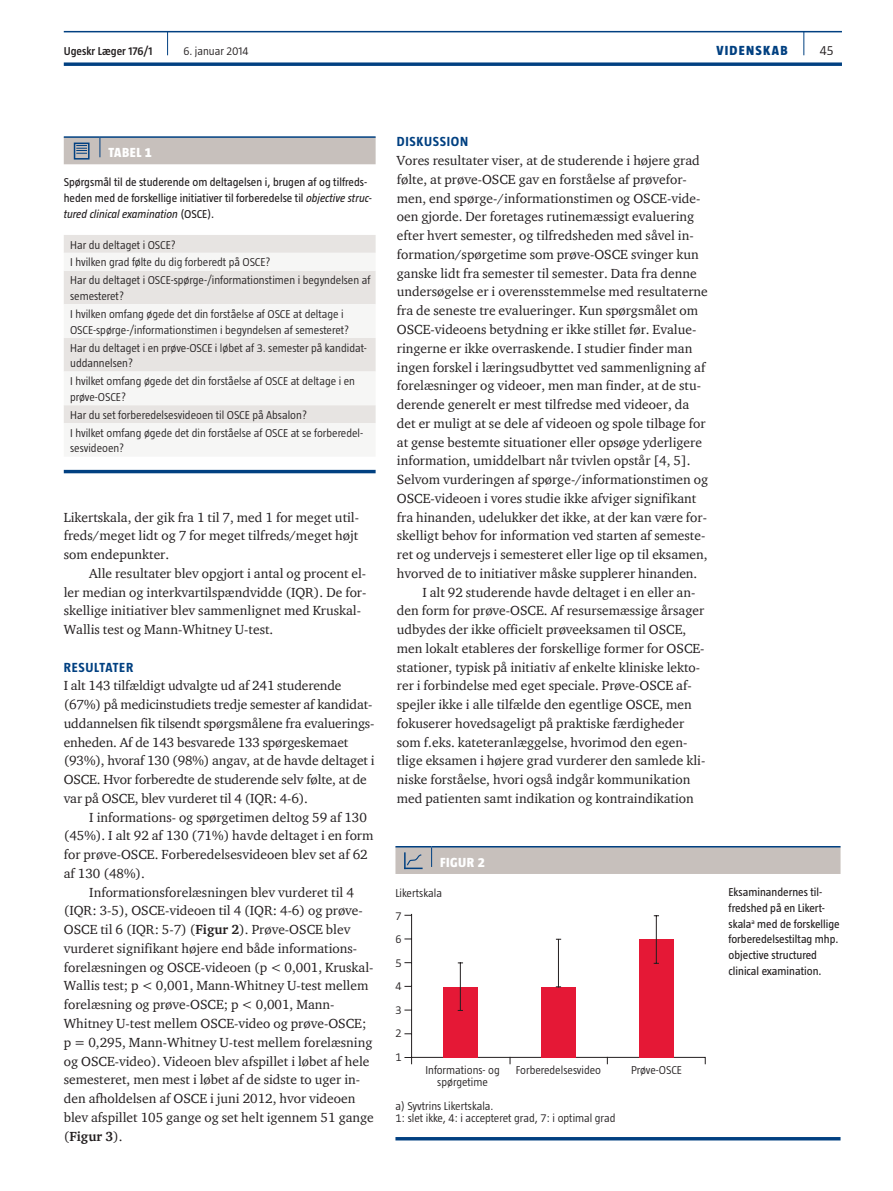
<style>
.page{position:relative;width:893px;height:1191px;background:#fff}
.page>*{position:absolute;margin:0;border:0;box-sizing:border-box;transform-origin:0 0}
.t1{font:13.5px/18.8px "ITC Charter Com";color:#231f20}
.t2{font:700 13.5px "Taz";letter-spacing:.05em;color:#014081}
.t3{font:800 13.5px "Taz";color:#fff}
.t4{font:800 13.5px "Taz";letter-spacing:.095em;color:#014081}
.t5{font:300 13.5px "Taz";color:#231f20}
.t6{font:300 11.7px/17.9px "Taz";color:#231f20}
.t7{font:11.7px/15.8px "Taz";color:#231f20}
.t8{font:600 11.7px "Taz";color:#231f20}
.s1{font-style:italic}
.s2{font-weight:700}
</style>
<div class="page">
<hr style="left:64px;top:31px;width:778px;height:1px;background:#014081">
<svg style="left:64px;top:62px;width:778px;height:4px;background:#235991"></svg>
<svg style="left:803px;top:32px;width:1px;height:23px"></svg>
<svg style="left:167px;top:32px;width:1px;height:23px"></svg>
<hr style="left:64px;top:136px;width:36px;height:2px;background:#014081">
<hr style="left:100px;top:136px;width:276px;height:2px;background:#014081">
<div style="left:64px;top:137px;width:312px;height:27px;background:#c7c0bc"></div>
<div style="left:64px;top:235px;width:312px;height:18px;background:#e7e4e2"></div>
<svg style="left:64px;top:271px;width:312px;height:152px;fill:#e7e4e2"></svg>
<hr style="left:64px;top:470px;width:312px;height:3px;background:#014081">
<svg style="left:395px;top:846px;width:445px;height:28px;background:#bab8b8"></svg>
<svg style="left:404px;top:914px;width:302px;height:150px"></svg>
<div style="left:443px;top:986px;width:34px;height:71px;background:#e51836"></div>
<div style="left:541px;top:986px;width:34px;height:71px;background:#e51836"></div>
<div style="left:639px;top:939px;width:34px;height:118px;background:#e51836"></div>
<hr style="left:460px;top:963px;width:1px;height:47px;background:#231f20">
<hr style="left:558px;top:939px;width:1px;height:47px;background:#231f20">
<hr style="left:656px;top:916px;width:1px;height:47px;background:#231f20">
<hr style="left:395px;top:1137px;width:445px;height:3px;background:#014081">
<p class="t8" style="left:64px;top:45px;width:90px">Ugeskr Læger 176/1</p>
<p class="t6" style="left:184px;top:42px;width:66px">6. januar 2014</p>
<p class="t4" style="left:716px;top:43px;width:73px">VIDENSKAB</p>
<p class="t5" style="left:820px;top:43px;width:15px">45</p>
<p class="t3" style="left:108px;top:145px;width:8px">TABEL</p>
<p class="t3" style="left:145px;top:145px;width:9px">1</p>
<p class="t7" style="left:64px;top:174px;width:309px">Spørgsmål til de studerende om deltagelsen i, brugen af og tilfreds&shy;heden med de forskellige initiativer til forberedelse til <span class="s1">objective struc&shy;tured clinical examination</span> (OSCE).</p>
<p class="t6" style="left:70px;top:235px;width:302px">Har du deltaget i OSCE?<br>I hvilken grad følte du dig forberedt på OSCE?<br>Har du deltaget i OSCE-spørge-/informationstimen i begyndelsen af</p>
<p class="t6" style="left:70px;top:287px;width:275px">semesteret?<br>I hvilken omfang øgede det din forståelse af OSCE at deltage i</p>
<p class="t6" style="left:70px;top:321px;width:298px">OSCE-spørge-/informationstimen i begyndelsen af semesteret?<br>Har du deltaget i en prøve-OSCE i løbet af 3. semester på kandidat-</p>
<p class="t6" style="left:70px;top:354px;width:286px">uddannelsen?<br>I hvilket omfang øgede det din forståelse af OSCE at deltage i en</p>
<p class="t6" style="left:70px;top:388px;width:294px">prøve-OSCE?<br>Har du set forberedelsesvideoen til OSCE på Absalon?<br>I hvilket omfang øgede det din forståelse af OSCE at se forberedel-</p>
<p class="t6" style="left:70px;top:439px;width:56px">sesvideoen?</p>
<p class="t1" style="left:64px;top:507px;width:297px;text-align:justify">Likertskala, der gik fra 1 til 7, med 1 for meget util&shy;freds/meget lidt og 7 for meget tilfreds/meget højt som endepunkter.</p>
<p class="t1" style="left:64px;top:563px;width:304px;text-indent:26px">Alle resultater blev opgjort i antal og procent el&shy;ler median og interkvartilspændvidde (IQR). De for&shy;skellige initiativer blev sammenlignet med Kruskal-Wallis test og Mann-Whitney U-test.</p>
<p class="t2" style="left:64px;top:659px;width:71px">RESULTATER</p>
<p class="t1" style="left:64px;top:676px;width:312px">I alt 143 tilfældigt udvalgte ud af 241 studerende (67%) på medicinstudiets tredje semester af kandidat&shy;uddannelsen fik tilsendt spørgsmålene fra evaluerings&shy;enheden. Af de 143 besvarede 133 spørgeskemaet (93%), hvoraf 130 (98%) angav, at de havde deltaget i OSCE. Hvor forberedte de studerende selv følte, at de var på OSCE, blev vurderet til 4 (IQR: 4-6).</p>
<p class="t1" style="left:64px;top:807px;width:311px;text-indent:26px">I informations- og spørgetimen deltog 59 af 130 (45%). I alt 92 af 130 (71%) havde deltaget i en form for prøve-OSCE. Forberedelsesvideoen blev set af 62 af 130 (48%).</p>
<p class="t1" style="left:64px;top:882px;width:312px;text-indent:26px">Informationsforelæsningen blev vurderet til 4 (IQR: 3-5), OSCE-videoen til 4 (IQR: 4-6) og prøve-OSCE til 6 (IQR: 5-7) (<span class="s2">Figur 2</span>). Prøve-OSCE blev vurderet signifikant højere end både informations&shy;forelæsningen og OSCE-videoen (p &lt; 0,001, Kruskal-Wallis test; p &lt; 0,001, Mann-Whitney U-test mellem forelæsning og prøve-OSCE; p &lt; 0,001, Mann-Whitney U-test mellem OSCE-video og prøve-OSCE; p = 0,295, Mann-Whitney U-test mellem forelæsning og OSCE-video). Videoen blev afspillet i løbet af hele semesteret, men mest i løbet af de sidste to uger in&shy;den afholdelsen af OSCE i juni 2012, hvor videoen blev afspillet 105 gange og set helt igennem 51 gange (<span class="s2">Figur 3</span>).</p>
<p class="t2" style="left:397px;top:134px;width:64px">DISKUSSION</p>
<p class="t1" style="left:397px;top:151px;width:304px">Vores resultater viser, at de studerende i højere grad</p>
<p class="t1" style="left:397px;top:170px;width:292px">følte, at prøve-OSCE gav en forståelse af prøvefor-</p>
<p class="t1" style="left:397px;top:188px;width:305px">men, end spørge-/informationstimen og OSCE-vide-</p>
<p class="t1" style="left:397px;top:207px;width:299px">oen gjorde. Der foretages rutinemæssigt evaluering</p>
<p class="t1" style="left:397px;top:226px;width:298px">efter hvert semester, og tilfredsheden med såvel in-</p>
<p class="t1" style="left:397px;top:245px;width:303px">formation/spørgetime som prøve-OSCE svinger kun</p>
<p class="t1" style="left:397px;top:263px;width:301px">ganske lidt fra semester til semester. Data fra denne</p>
<p class="t1" style="left:397px;top:282px;width:312px">undersøgelse er i overensstemmelse med resultaterne</p>
<p class="t1" style="left:397px;top:301px;width:303px">fra de seneste tre evalueringer. Kun spørgsmålet om</p>
<p class="t1" style="left:397px;top:320px;width:301px">OSCE-videoens betydning er ikke stillet før. Evalue-</p>
<p class="t1" style="left:397px;top:338px;width:297px">ringerne er ikke overraskende. I studier finder man</p>
<p class="t1" style="left:397px;top:357px;width:310px">ingen forskel i læringsudbyttet ved sammenligning af</p>
<p class="t1" style="left:397px;top:376px;width:306px">forelæsninger og videoer, men man finder, at de stu-</p>
<p class="t1" style="left:397px;top:395px;width:294px">derende generelt er mest tilfredse med videoer, da</p>
<p class="t1" style="left:397px;top:413px;width:310px">det er muligt at se dele af videoen og spole tilbage for</p>
<p class="t1" style="left:397px;top:432px;width:307px">at gense bestemte situationer eller opsøge yderligere</p>
<p class="t1" style="left:397px;top:451px;width:295px">information, umiddelbart når tvivlen opstår [4, 5].</p>
<p class="t1" style="left:397px;top:470px;width:313px">Selvom vurderingen af spørge-/informationstimen og</p>
<p class="t1" style="left:397px;top:488px;width:301px">OSCE-videoen i vores studie ikke afviger signifikant</p>
<p class="t1" style="left:397px;top:507px;width:312px">fra hinanden, udelukker det ikke, at der kan være for-</p>
<p class="t1" style="left:397px;top:526px;width:310px">skelligt behov for information ved starten af semeste-</p>
<p class="t1" style="left:397px;top:545px;width:312px">ret og undervejs i semesteret eller lige op til eksamen,</p>
<p class="t1" style="left:397px;top:563px;width:302px">hvorved de to initiativer måske supplerer hinanden.</p>
<p class="t1" style="left:422px;top:582px;width:274px">I alt 92 studerende havde deltaget i en eller an-</p>
<p class="t1" style="left:397px;top:601px;width:309px">den form for prøve-OSCE. Af resursemæssige årsager</p>
<p class="t1" style="left:397px;top:620px;width:291px">udbydes der ikke officielt prøveeksamen til OSCE,</p>
<p class="t1" style="left:397px;top:638px;width:309px">men lokalt etableres der forskellige former for OSCE-</p>
<p class="t1" style="left:397px;top:657px;width:305px">stationer, typisk på initiativ af enkelte kliniske lekto-</p>
<p class="t1" style="left:397px;top:676px;width:296px">rer i forbindelse med eget speciale. Prøve-OSCE af-</p>
<p class="t1" style="left:397px;top:695px;width:296px">spejler ikke i alle tilfælde den egentlige OSCE, men</p>
<p class="t1" style="left:397px;top:713px;width:289px">fokuserer hovedsageligt på praktiske færdigheder</p>
<p class="t1" style="left:397px;top:732px;width:292px">som f.eks. kateteranlæggelse, hvorimod den egen-</p>
<p class="t1" style="left:397px;top:751px;width:310px">tlige eksamen i højere grad vurderer den samlede kli-</p>
<p class="t1" style="left:397px;top:770px;width:295px">niske forståelse, hvori også indgår kommunikation</p>
<p class="t1" style="left:397px;top:788px;width:298px">med patienten samt indikation og kontraindikation</p>
<p class="t3" style="left:440px;top:854px;width:14px">FIGUR</p>
<p class="t3" style="left:478px;top:854px;width:9px">2</p>
<p class="t6" style="left:395px;top:883px;width:48px">Likertskala</p>
<p class="t6" style="left:395px;top:927px;width:8px;line-height:23.5px;text-align:justify">6<br>5<br>4<br>3<br>2<br>1</p>
<p class="t6" style="left:425px;top:1063px;width:76px;line-height:12px;text-align:center">Informations- og spørgetime</p>
<p class="t6" style="left:516px;top:1060px;width:87px">Forberedelsesvideo</p>
<p class="t6" style="left:631px;top:1060px;width:53px">Prøve-OSCE</p>
<p class="t6" style="left:395px;top:1099px;width:222px;line-height:12px">a) Syvtrins Likertskala.<br>1: slet ikke, 4: i accepteret grad, 7: i optimal grad</p>
<p class="t6" style="left:395px;top:906px;width:8px">7</p>
<p class="t7" style="left:729px;top:884px;width:113px">Eksaminandernes til&shy;fredshed på en Likert&shy;skala<sup>a</sup> med de forskellige forberedelsestiltag mhp. objective structured clinical examination.</p>
</div>
